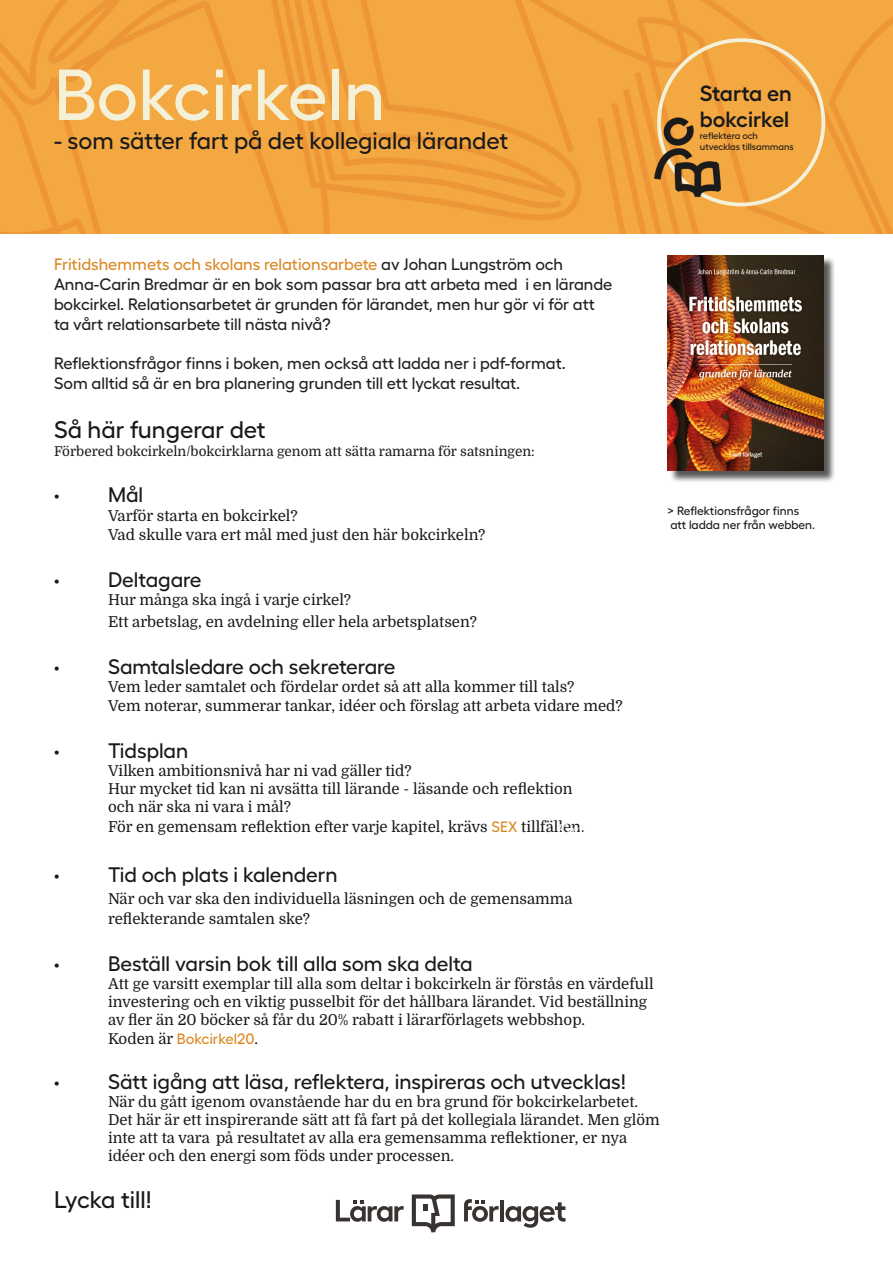
<style>
.page{position:relative;width:893px;height:1263px;background:#fff}
.page>*{position:absolute;margin:0;border:0;box-sizing:border-box;transform-origin:0 0}
.t1{font:500 72px "Hellix";color:#f4f1d9}
.t2{font:500 24px "Hellix";color:#1a1919}
.t3{font:600 22.05px "Hellix";color:#1a1919}
.t4{font:500 21px "Hellix";color:#1a1919}
.t5{font:500 16.5px "Hellix";color:#231f20}
.t6{font:500 16.5px "Hellix";color:#db8926}
.t7{font:15px/18px "Domine";color:#1a1919}
.t8{font:500 15px "Hellix";color:#db8926}
.t9{font:13.5px "Domine";color:#1a1919}
.t10{font:500 12px "Hellix";color:#1a1919}
.t11{font:500 9.3px "Hellix";color:#1a1919}
.s1{color:#231f20}
.s2{font-family:"Myriad Pro";font-weight:400;font-stretch:condensed}
.s3{font-family:"Hellix";font-weight:500;color:#db8926}
.s4{font-family:"Domine";font-weight:400;color:#1a1919}
</style>
<div class="page">
<img style="left:0;top:0;width:893px;height:233px">
<div style="left:657px;top:38px;width:168px;height:168px;border:4px solid #f4f1d9;border-radius:50%"></div>
<img style="left:644px;top:112px;width:86px;height:87px">
<div style="left:669px;top:257px;width:167px;height:226px;background:#231f20;opacity:.75"></div>
<img style="left:668px;top:255px;width:155px;height:215px">
<svg style="left:336px;top:1200px;width:68px;height:22px"></svg>
<hr style="left:500px;top:1200px;width:4px;height:21px;background:#383230">
<svg style="left:505px;top:1202px;width:61px;height:26px"></svg>
<svg style="left:412px;top:1194px;width:43px;height:38px"></svg>
<svg style="left:464px;top:1199px;width:35px;height:23px"></svg>
<p class="t1" style="left:54px;top:39px;width:333px">Bokcirkeln</p>
<p class="t2" style="left:54px;top:122px;width:456px">- som sätter fart på det kollegiala lärandet</p>
<p class="t3" style="left:700px;top:76px;width:93px">Starta en</p>
<p class="t3" style="left:700px;top:102px;width:91px">bokcirkel</p>
<p class="t11" style="left:700px;top:128px;width:60px">reflektera och</p>
<p class="t11" style="left:700px;top:139px;width:95px">utvecklas tillsammans</p>
<p class="t6" style="left:54px;top:252px;width:511px">Fritidshemmets och skolans relationsarbete <span class="s1">av Johan Lungström och</span></p>
<p class="t5" style="left:54px;top:271px;width:560px">Anna-Carin Bredmar är en bok som passar bra att arbeta med i en lärande</p>
<p class="t5" style="left:54px;top:291px;width:542px">bokcirkel. Relationsarbetet är grunden för lärandet, men hur gör vi för att</p>
<p class="t5" style="left:54px;top:311px;width:278px">ta vårt relationsarbete till nästa nivå?</p>
<p class="t5" style="left:54px;top:351px;width:513px">Reflektionsfrågor finns i boken, men också att ladda ner i pdf-format.</p>
<p class="t5" style="left:54px;top:370px;width:468px">Som alltid så är en bra planering grunden till ett lyckat resultat.</p>
<p class="t2" style="left:54px;top:411px;width:213px">Så här fungerar det</p>
<p class="t9" style="left:54px;top:443px;width:482px">Förbered bokcirkeln/bokcirklarna genom att sätta ramarna för satsningen:</p>
<p class="t4" style="left:54px;top:479px;width:91px"><span class="s2">•</span> Mål</p>
<p class="t7" style="left:108px;top:506px;width:191px">Varför starta en bokcirkel?</p>
<p class="t7" style="left:108px;top:526px;width:379px">Vad skulle vara ert mål med just den här bokcirkeln?</p>
<p class="t4" style="left:54px;top:563px;width:149px"><span class="s2">•</span> Deltagare</p>
<p class="t7" style="left:108px;top:591px;width:245px">Hur många ska ingå i varje cirkel?</p>
<p class="t7" style="left:108px;top:613px;width:370px">Ett arbetslag, en avdelning eller hela arbetsplatsen?</p>
<p class="t4" style="left:54px;top:650px;width:343px"><span class="s2">•</span> Samtalsledare och sekreterare</p>
<p class="t7" style="left:108px;top:677px;width:516px;line-height:19.8px">Vem leder samtalet och fördelar ordet så att alla kommer till tals?<br>Vem noterar, summerar tankar, idéer och förslag att arbeta vidare med?</p>
<p class="t4" style="left:54px;top:734px;width:136px"><span class="s2">•</span> Tidsplan</p>
<p class="t7" style="left:108px;top:762px;width:466px">Vilken ambitionsnivå har ni vad gäller tid?<br>Hur mycket tid kan ni avsätta till lärande - läsande och reflektion</p>
<p class="t7" style="left:108px;top:798px;width:184px">och när ska ni vara i mål?</p>
<p class="t7" style="left:108px;top:818px;width:478px">För en gemensam reflektion efter varje kapitel, krävs <span class="s3">SEX</span> tillfällen.</p>
<p class="t4" style="left:54px;top:859px;width:285px"><span class="s2">•</span> Tid och plats i kalendern</p>
<p class="t7" style="left:108px;top:889px;width:466px;line-height:19.8px">När och var ska den individuella läsningen och de gemensamma reflekterande samtalen ske?</p>
<p class="t4" style="left:54px;top:947px;width:420px"><span class="s2">•</span> Beställ varsin bok till alla som ska delta</p>
<p class="t7" style="left:108px;top:974px;width:547px">Att ge varsitt exemplar till alla som deltar i bokcirkeln är förstås en värdefull investering och en viktig pusselbit för det hållbara lärandet. Vid beställning av fler än 20 böcker så får du 20% rabatt i lärarförlagets webbshop.</p>
<p class="t8" style="left:108px;top:1027px;width:152px"><span class="s4">Koden är</span> Bokcirkel20<span class="s4">.</span></p>
<p class="t4" style="left:54px;top:1066px;width:574px"><span class="s2">•</span> Sätt igång att läsa, reflektera, inspireras och utvecklas!</p>
<p class="t7" style="left:108px;top:1093px;width:553px">När du gått igenom ovanstående har du en bra grund för bokcirkelarbetet.<br>Det här är ett inspirerande sätt att få fart på det kollegiala lärandet. Men glöm inte att ta vara på resultatet av alla era gemensamma reflektioner, er nya idéer och den energi som föds under processen.</p>
<p class="t2" style="left:54px;top:1181px;width:99px">Lycka till!</p>
<p class="t10" style="left:668px;top:501px;width:133px">&gt; Reflektionsfrågor finns</p>
<p class="t10" style="left:670px;top:516px;width:146px">att ladda ner från webben.</p>
</div>
